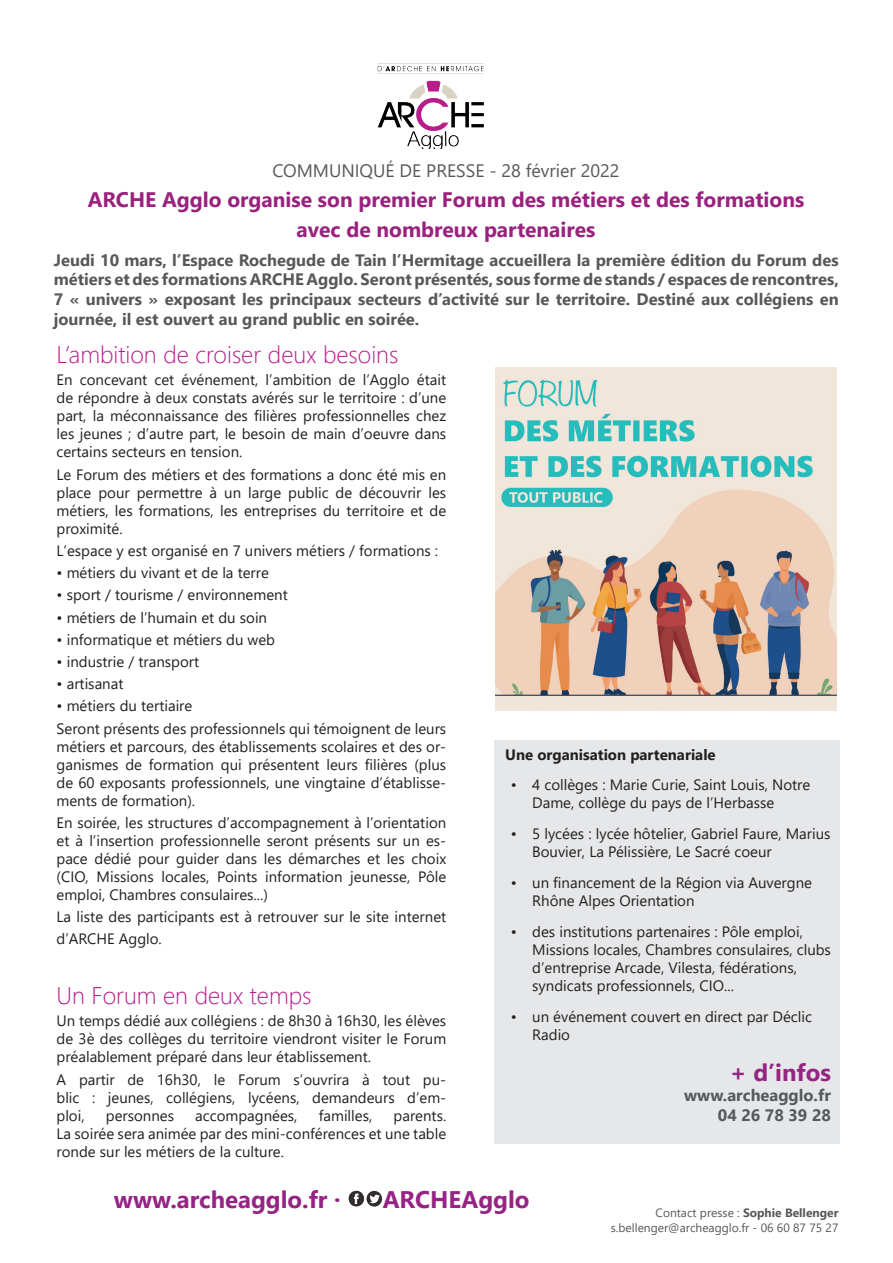
<style>
.page{position:relative;width:893px;height:1263px;background:#fff}
.page>*{position:absolute;margin:0;border:0;box-sizing:border-box;transform-origin:0 0}
.t1{font:300 24px "Segoe UI";color:#b61a8b}
.t2{font:700 24px "Segoe UI";color:#962485}
.t3{font:700 21px/30px "Segoe UI";color:#9a217d;text-align:center}
.t4{font:18px "Segoe UI";color:#57585a}
.t5{font:700 16.5px/19.8px "Segoe UI";color:#57585a;text-align:justify}
.t6{font:15px/18px "Segoe UI";color:#231f20;text-align:justify}
.t7{font:700 15px "Segoe UI";color:#231f20}
.t8{font:12px/14.4px "Segoe UI";color:#57585a;text-align:right}
.s1{font-weight:700}
</style>
<div class="page">
<img style="left:377px;top:63px;width:107px;height:85px">
<img style="left:348px;top:1190px;width:34px;height:17px">
<div style="left:494px;top:740px;width:345px;height:404px;background:#e6e7e9"></div>
<img style="left:495px;top:368px;width:342px;height:342px">
<p class="t4" style="left:272px;top:154px;width:349px">COMMUNIQUÉ DE PRESSE - 28 février 2022</p>
<h2 class="t3" style="left:88px;top:183px;width:718px">ARCHE Agglo organise son premier Forum des métiers et des formations avec de nombreux partenaires</h2>
<p class="t5" style="left:54px;top:248px;width:786px">Jeudi 10 mars, l’Espace Rochegude de Tain l’Hermitage accueillera la première édition du Forum des métiers et des formations ARCHE Agglo. Seront présentés, sous forme de stands / espaces de rencontres, 7 « univers » exposant les principaux secteurs d’activité sur le territoire. Destiné aux collégiens en journée, il est ouvert au grand public en soirée.</p>
<h1 class="t1" style="left:57px;top:332px;width:343px">L’ambition de croiser deux besoins</h1>
<p class="t6" style="left:57px;top:370px;width:391px">En concevant cet événement, l’ambition de l’Agglo était de répondre à deux constats avérés sur le territoire : d’une part, la méconnaissance des filières professionnelles chez les jeunes ; d’autre part, le besoin de main d’oeuvre dans certains secteurs en tension.</p>
<p class="t6" style="left:57px;top:464px;width:391px">Le Forum des métiers et des formations a donc été mis en place pour permettre à un large public de découvrir les métiers, les formations, les entreprises du territoire et de proximité.</p>
<p class="t6" style="left:57px;top:540px;width:383px">L’espace y est organisé en 7 univers métiers / formations :</p>
<p class="t6" style="left:57px;top:562px;width:214px">• métiers du vivant et de la terre</p>
<p class="t6" style="left:57px;top:585px;width:233px">• sport / tourisme / environnement</p>
<p class="t6" style="left:57px;top:607px;width:212px">• métiers de l’humain et du soin</p>
<p class="t6" style="left:57px;top:629px;width:220px">• informatique et métiers du web</p>
<p class="t6" style="left:57px;top:651px;width:144px">• industrie / transport</p>
<p class="t6" style="left:57px;top:674px;width:68px">• artisanat</p>
<p class="t6" style="left:57px;top:694px;width:391px;line-height:22.2px">• métiers du tertiaire<br>Seront présents des professionnels qui témoignent de leurs</p>
<p class="t6" style="left:57px;top:736px;width:391px">métiers et parcours, des établissements scolaires et des or&shy;ganismes de formation qui présentent leurs filières (plus de 60 exposants professionnels, une vingtaine d’établisse&shy;ments de formation).</p>
<p class="t6" style="left:57px;top:812px;width:391px">En soirée, les structures d’accompagnement à l’orientation et à l’insertion professionnelle seront présents sur un es&shy;pace dédié pour guider dans les démarches et les choix (CIO, Missions locales, Points information jeunesse, Pôle emploi, Chambres consulaires...)</p>
<p class="t6" style="left:57px;top:905px;width:391px;line-height:21.6px">La liste des participants est à retrouver sur le site internet d’ARCHE Agglo.</p>
<h1 class="t1" style="left:57px;top:973px;width:257px">Un Forum en deux temps</h1>
<p class="t6" style="left:57px;top:1011px;width:391px">Un temps dédié aux collégiens : de 8h30 à 16h30, les élèves de 3è des collèges du territoire viendront visiter le Forum préalablement préparé dans leur établissement.</p>
<p class="t6" style="left:57px;top:1069px;width:391px">A partir de 16h30, le Forum s’ouvrira à tout pu&shy;blic : jeunes, collégiens, lycéens, demandeurs d’em&shy;ploi,</p>
<p class="t6" style="left:106px;top:1105px;width:70px">personnes</p>
<p class="t6" style="left:195px;top:1105px;width:104px">accompagnées,</p>
<p class="t6" style="left:319px;top:1105px;width:55px">familles,</p>
<p class="t6" style="left:57px;top:1105px;width:391px;text-indent:337px">parents.<br>La soirée sera animée par des mini-conférences et une table ronde sur les métiers de la culture.</p>
<p class="t7" style="left:505px;top:740px;width:212px">Une organisation partenariale</p>
<p class="t6" style="left:532px;top:775px;width:280px;text-indent:-21px">• 4 collèges : Marie Curie, Saint Louis, Notre<br>Dame, collège du pays de l’Herbasse</p>
<p class="t6" style="left:532px;top:823px;width:300px;text-indent:-21px">• 5 lycées : lycée hôtelier, Gabriel Faure, Marius<br>Bouvier, La Pélissière, Le Sacré coeur</p>
<p class="t6" style="left:532px;top:872px;width:281px;text-indent:-21px">• un financement de la Région via Auvergne<br>Rhône Alpes Orientation</p>
<p class="t6" style="left:532px;top:921px;width:300px;text-align:left;text-indent:-21px">• des institutions partenaires : Pôle emploi, Missions locales, Chambres consulaires, clubs d’entreprise Arcade, Vilesta, fédérations, syndicats professionnels, CIO...</p>
<p class="t6" style="left:532px;top:1006px;width:281px;text-indent:-21px">• un événement couvert en direct par Déclic<br>Radio</p>
<h1 class="t2" style="left:730px;top:1050px;width:103px">+ d’infos</h1>
<p class="t5" style="left:684px;top:1084px;width:148px;text-align:right">www.archeagglo.fr<br>04 26 78 39 28</p>
<h1 class="t2" style="left:114px;top:1176px;width:228px">www.archeagglo.fr ·</h1>
<h1 class="t2" style="left:383px;top:1176px;width:148px">ARCHEAgglo</h1>
<p class="t8" style="left:611px;top:1205px;width:229px">Contact presse : <span class="s1">Sophie Bellenger </span>s.bellenger@archeagglo.fr - 06 60 87 75 27</p>
</div>
